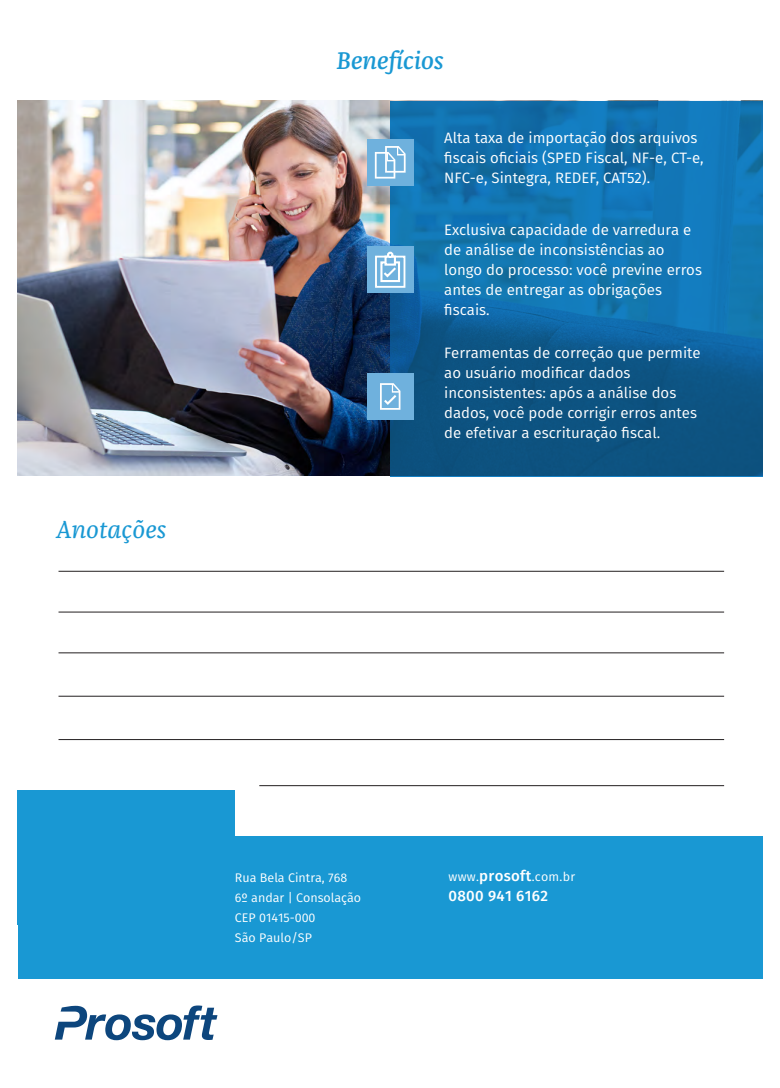
<style>
.page{position:relative;width:780px;height:1088px;background:#fff}
.page>*{position:absolute;margin:0;border:0;box-sizing:border-box;transform-origin:0 0}
.t1{font:italic 500 25px "Franziska Pro";color:#1998d3}
.t2{font:italic 25px "Franziska FF";color:#1998d3}
.t3{font:15px/20px "Fira Sans";color:#fff}
.t4{font:500 15px "Fira Sans";letter-spacing:.02em;color:#fff}
.t5{font:12.5px/20px "Fira Sans";color:#fff}
.s1{font-weight:500;font-size:15px}
</style>
<div class="page">
<img style="left:17px;top:101px;width:373px;height:375px">
<div style="left:18px;top:837px;width:744px;height:142px;background:#1998d3"></div>
<div style="left:18px;top:790px;width:217px;height:134px;background:#1998d3"></div>
<svg style="left:390px;top:101px;width:372px;height:375px;background:#1068a0"></svg>
<div style="left:367px;top:247px;width:46px;height:46px;background:#6fb1dd"></div>
<div style="left:375px;top:256px;width:30px;height:32px;border:2px solid #fff"></div>
<div style="left:380px;top:261px;width:20px;height:21px;border:2px solid #fff"></div>
<svg style="left:381px;top:251px;width:17px;height:28px"></svg>
<div style="left:367px;top:139px;width:46px;height:46px;background:#6fb1dd"></div>
<svg style="left:375px;top:146px;width:30px;height:33px"></svg>
<div style="left:367px;top:373px;width:46px;height:46px;background:#6fb1dd"></div>
<svg style="left:380px;top:383px;width:20px;height:27px"></svg>
<hr style="left:58px;top:571px;width:666px;height:1px;background:#231f20">
<hr style="left:58px;top:612px;width:666px;height:1px;background:#231f20">
<hr style="left:58px;top:652px;width:666px;height:1px;background:#231f20">
<hr style="left:58px;top:696px;width:666px;height:1px;background:#231f20">
<hr style="left:58px;top:739px;width:666px;height:1px;background:#231f20">
<hr style="left:259px;top:785px;width:465px;height:1px;background:#231f20">
<svg style="left:55px;top:1005px;width:162px;height:35px"></svg>
<h1 class="t2" style="left:56px;top:514px;width:112px">Anotações</h1>
<h1 class="t1" style="left:336px;top:44px;width:109px">Benefícios</h1>
<p class="t3" style="left:444px;top:127px;width:261px">Alta taxa de importação dos arquivos fiscais oficiais (SPED Fiscal, NF-e, CT-e,<br>NFC-e, Sintegra, REDEF, CAT52).</p>
<p class="t3" style="left:444px;top:219px;width:259px">Exclusiva capacidade de varredura e de análise de inconsistências ao longo do processo: você previne erros antes de entregar as obrigações fiscais.</p>
<p class="t3" style="left:444px;top:342px;width:258px">Ferramentas de correção que permite ao usuário modificar dados inconsistentes: após a análise dos dados, você pode corrigir erros antes de efetivar a escrituração fiscal.</p>
<p class="t5" style="left:235px;top:867px;width:128px">Rua Bela Cintra, 768<br>6º andar | Consolação<br>CEP 01415-000<br>São Paulo/SP</p>
<p class="t5" style="left:448px;top:866px;width:128px">www.<span class="s1">prosoft</span>.com.br</p>
<p class="t4" style="left:448px;top:885px;width:101px">0800 941 6162</p>
</div>
